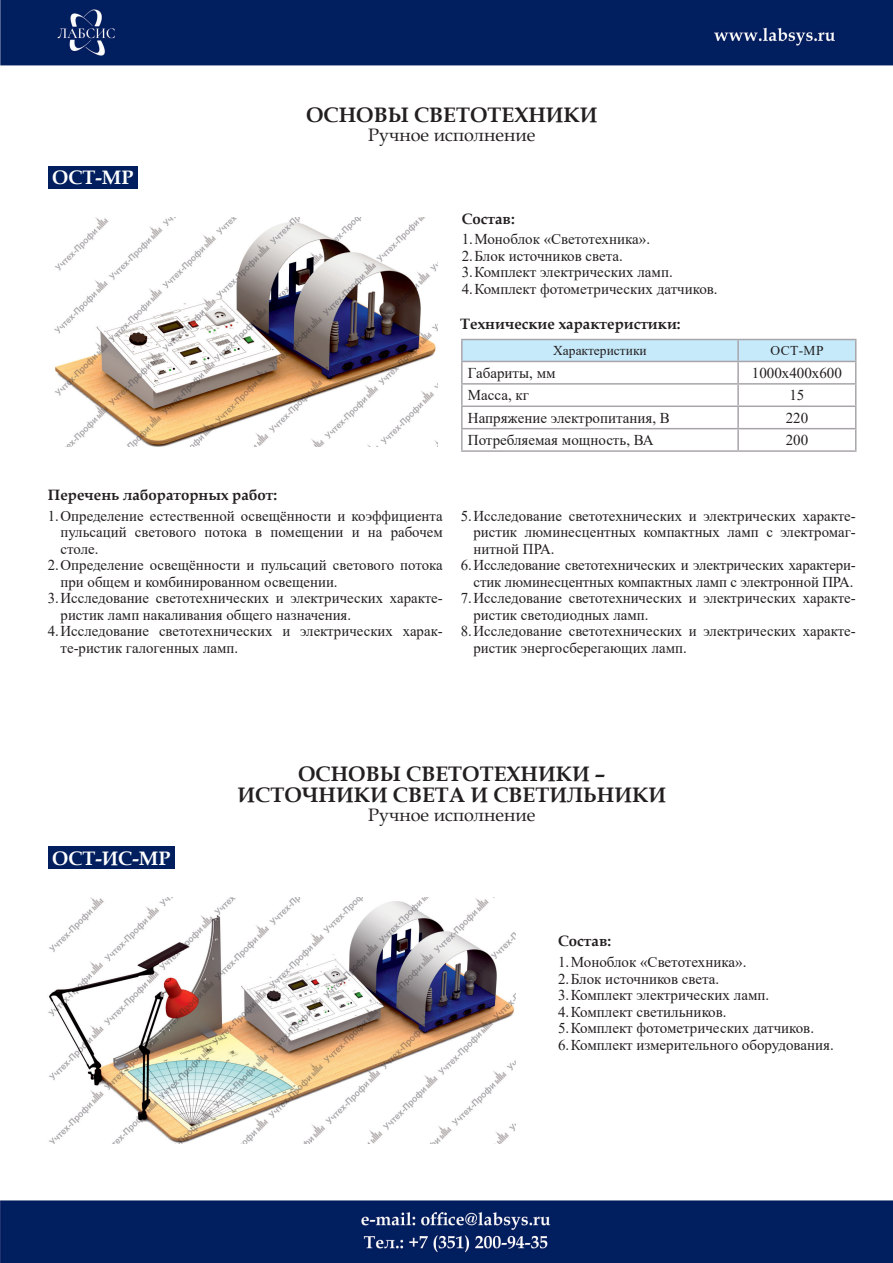
<style>
.page{position:relative;width:893px;height:1263px;background:#fff}
.page>*{position:absolute;margin:0;border:0;box-sizing:border-box;transform-origin:0 0}
.Подзаголовок_раздела{font:700 21px "Book Antiqua";color:#231f20}
.Заголовок_стенда__ко{font:700 19.5px "Book Antiqua";color:#fff}
.Подзаголовок_раздела-2{font:18px "Book Antiqua";color:#231f20}
.Основной_текст_табли{font:15px/16.5px "Times New Roman";color:#231f20}
.Подзаголовок_в_текст{font:700 15px "Book Antiqua";color:#231f20}
.Заголовки_таблица{font:13.5px "Times New Roman";color:#231f20}
</style>
<div class="page">
<img style="left:0;top:0;width:893px;height:1263px">
<img style="left:53px;top:218px;width:385px;height:228px">
<div style="left:48px;top:166px;width:90px;height:22px;background:#011e5f"></div>
<div style="left:48px;top:846px;width:127px;height:23px;background:#011e5f"></div>
<img style="left:48px;top:898px;width:468px;height:245px">
<hr style="left:461px;top:339px;width:277px;height:1px;background:#a8a5aa">
<hr style="left:461px;top:340px;width:2px;height:21px;background:#a8a5aa">
<hr style="left:461px;top:361px;width:277px;height:1px;background:#a8a5aa">
<hr style="left:461px;top:362px;width:2px;height:21px;background:#a8a5aa">
<hr style="left:461px;top:383px;width:277px;height:2px;background:#a8a5aa">
<hr style="left:461px;top:385px;width:2px;height:20px;background:#a8a5aa">
<hr style="left:461px;top:405px;width:277px;height:2px;background:#a8a5aa">
<hr style="left:461px;top:407px;width:2px;height:21px;background:#a8a5aa">
<hr style="left:461px;top:428px;width:277px;height:1px;background:#a8a5aa">
<hr style="left:461px;top:429px;width:2px;height:21px;background:#a8a5aa">
<svg style="left:462px;top:339px;width:394px;height:111px"></svg>
<hr style="left:461px;top:450px;width:277px;height:2px;background:#a8a5aa">
<hr style="left:738px;top:450px;width:118px;height:2px;background:#a8a5aa">
<p class="Подзаголовок_раздела" style="left:306px;top:100px;width:293px">ОСНОВЫ СВЕТОТЕХНИКИ</p>
<p class="Заголовок_стенда__ко" style="left:52px;top:164px;width:83px">ОСТ-МР</p>
<p class="Подзаголовок_в_текст" style="left:48px;top:485px;width:231px">Перечень лабораторных работ:</p>
<p class="Подзаголовок_раздела-2" style="left:368px;top:122px;width:168px">Ручное исполнение</p>
<p class="Подзаголовок_в_текст" style="left:462px;top:208px;width:55px">Состав:</p>
<p class="Основной_текст_табли" style="left:462px;top:231px;width:190px">1.Моноблок «Светотехника».</p>
<p class="Основной_текст_табли" style="left:462px;top:247px;width:163px">2.Блок источников света.</p>
<p class="Основной_текст_табли" style="left:462px;top:264px;width:213px">3.Комплект электрических ламп.</p>
<p class="Основной_текст_табли" style="left:462px;top:280px;width:257px">4.Комплект фотометрических датчиков.</p>
<p class="Подзаголовок_в_текст" style="left:460px;top:314px;width:222px">Технические характеристики:</p>
<p class="Заголовки_таблица" style="left:553px;top:341px;width:95px">Характеристики</p>
<p class="Заголовки_таблица" style="left:770px;top:341px;width:55px">ОСТ-МР</p>
<p class="Основной_текст_табли" style="left:468px;top:364px;width:89px">Габариты, мм</p>
<p class="Основной_текст_табли" style="left:752px;top:364px;width:91px">1000x400x600</p>
<p class="Основной_текст_табли" style="left:468px;top:386px;width:63px">Масса, кг</p>
<p class="Основной_текст_табли" style="left:789px;top:386px;width:16px">15</p>
<p class="Основной_текст_табли" style="left:468px;top:409px;width:204px">Напряжение электропитания, В</p>
<p class="Основной_текст_табли" style="left:786px;top:409px;width:24px">220</p>
<p class="Основной_текст_табли" style="left:468px;top:431px;width:187px">Потребляемая мощность, ВА</p>
<p class="Основной_текст_табли" style="left:786px;top:431px;width:24px">200</p>
<p class="Основной_текст_табли" style="left:61px;top:507px;width:384px;text-align:justify;text-indent:-13px">1.Определение естественной освещённости и коэффициента пульсаций светового потока в помещении и на рабочем столе.</p>
<p class="Основной_текст_табли" style="left:61px;top:556px;width:384px;text-indent:-13px">2.Определение освещённости и пульсаций светового потока при общем и комбинированном освещении.</p>
<p class="Основной_текст_табли" style="left:61px;top:589px;width:384px;text-indent:-13px">3.Исследование светотехнических и электрических характе&shy;ристик ламп накаливания общего назначения.</p>
<p class="Основной_текст_табли" style="left:61px;top:622px;width:384px;text-indent:-13px">4.Исследование светотехнических и электрических харак&shy;те-ристик галогенных ламп.</p>
<p class="Основной_текст_табли" style="left:474px;top:507px;width:384px;text-align:justify;text-indent:-13px">5.Исследование светотехнических и электрических характе&shy;ристик люминесцентных компактных ламп с электромаг&shy;нитной ПРА.</p>
<p class="Основной_текст_табли" style="left:461px;top:556px;width:396px;text-align:right">6.Исследование светотехнических и электрических характери&shy;стик люминесцентных компактных ламп с электронной ПРА.</p>
<p class="Основной_текст_табли" style="left:474px;top:589px;width:384px;text-indent:-13px">7.Исследование светотехнических и электрических характе&shy;ристик светодиодных ламп.</p>
<p class="Основной_текст_табли" style="left:474px;top:622px;width:384px;text-indent:-13px">8.Исследование светотехнических и электрических характе&shy;ристик энергосберегающих ламп.</p>
<p class="Подзаголовок_раздела" style="left:298px;top:759px;width:309px">ОСНОВЫ СВЕТОТЕХНИКИ –</p>
<p class="Подзаголовок_раздела" style="left:238px;top:780px;width:430px">ИСТОЧНИКИ СВЕТА И СВЕТИЛЬНИКИ</p>
<p class="Заголовок_стенда__ко" style="left:52px;top:845px;width:120px">ОСТ-ИС-МР</p>
<p class="Подзаголовок_раздела-2" style="left:368px;top:802px;width:168px">Ручное исполнение</p>
<p class="Подзаголовок_в_текст" style="left:558px;top:931px;width:55px">Состав:</p>
<p class="Основной_текст_табли" style="left:558px;top:953px;width:190px">1.Моноблок «Светотехника».</p>
<p class="Основной_текст_табли" style="left:558px;top:970px;width:163px">2.Блок источников света.</p>
<p class="Основной_текст_табли" style="left:558px;top:986px;width:213px">3.Комплект электрических ламп.</p>
<p class="Основной_текст_табли" style="left:558px;top:1003px;width:170px">4.Комплект светильников.</p>
<p class="Основной_текст_табли" style="left:558px;top:1019px;width:257px">5.Комплект фотометрических датчиков.</p>
<p class="Основной_текст_табли" style="left:558px;top:1036px;width:277px">6.Комплект измерительного оборудования.</p>
</div>
